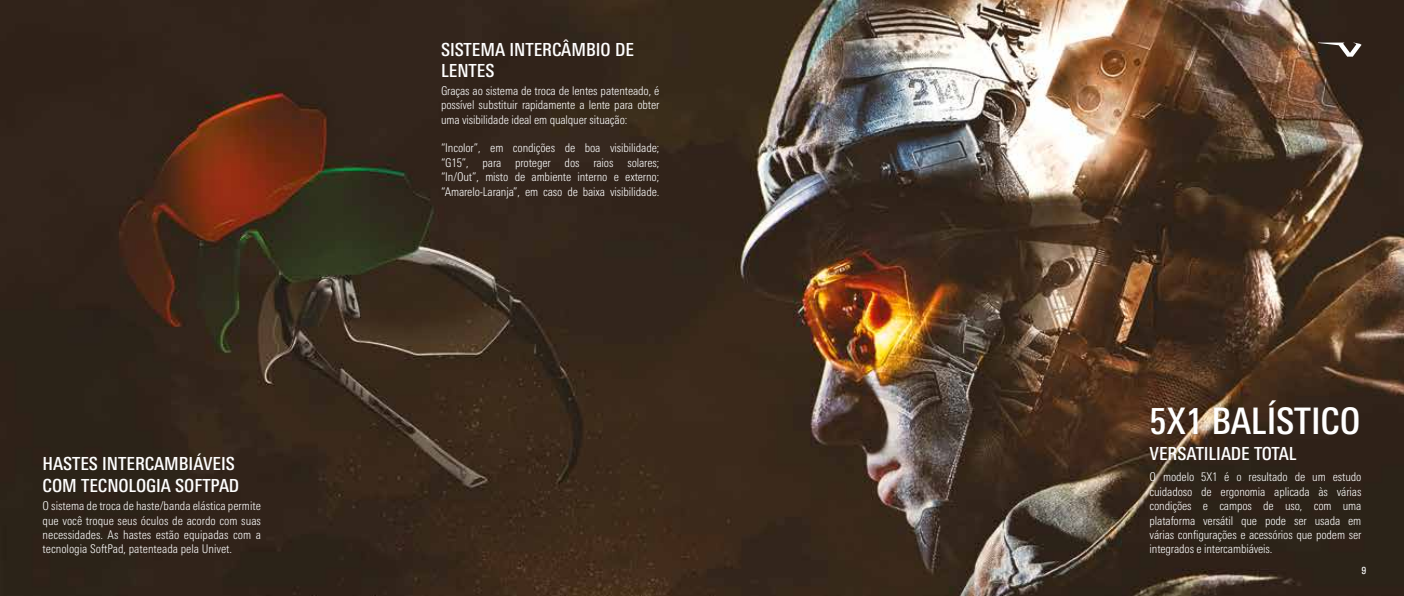
<style>
.page{position:relative;width:1404px;height:596px;background:#fff}
.page>*{position:absolute;margin:0;border:0;box-sizing:border-box;transform-origin:0 0}
.t1{font:500 condensed 36.45px "Linotype Univers";color:#fff}
.t2{font:500 condensed 18px/21.6px "Linotype Univers";color:#fff}
.t3{font:300 condensed 12px/14.4px "Linotype Univers";letter-spacing:-.01em;color:#fff;text-align:justify}
.t4{font:500 condensed 10.5px "Univers";color:#fff}
</style>
<div class="page">
<img style="left:0;top:0;width:1403px;height:595px">
<svg style="left:1317px;top:43px;width:44px;height:14px"></svg>
<h2 class="t2" style="left:43px;top:452px;width:198px">HASTES INTERCAMBIÁVEIS<br>COM TECNOLOGIA SOFTPAD</h2>
<p class="t3" style="left:43px;top:498px;width:220px">O sistema de troca de haste/banda elástica permite que você troque seus óculos de acordo com suas necessidades. As hastes estão equipadas com a tecnologia SoftPad, patenteada pela Univet.</p>
<h2 class="t2" style="left:441px;top:38px;width:194px">SISTEMA INTERCÂMBIO DE<br>LENTES</h2>
<p class="t3" style="left:441px;top:83px;width:220px">Graças ao sistema de troca de lentes patenteado, é possível substituir rapidamente a lente para obter uma visibilidade ideal em qualquer situação:</p>
<p class="t3" style="left:441px;top:141px;width:220px">“Incolor”, em condições de boa visibilidade; “G15”, para proteger dos raios solares; “In/Out”, misto de ambiente interno e externo; “Amarelo-Laranja”, em caso de baixa visibilidade.</p>
<h1 class="t1" style="left:1149px;top:399px;width:212px">5X1 BALÍSTICO</h1>
<h2 class="t2" style="left:1149px;top:442px;width:148px">VERSATILIADE TOTAL</h2>
<p class="t3" style="left:1149px;top:469px;width:213px">O modelo 5X1 é o resultado de um estudo cuidadoso de ergonomia aplicada às várias condições e campos de uso, com uma plataforma versátil que pode ser usada em várias configurações e acessórios que podem ser integrados e intercambiáveis.</p>
<p class="t4" style="left:1361px;top:564px;width:6px">9</p>
</div>
